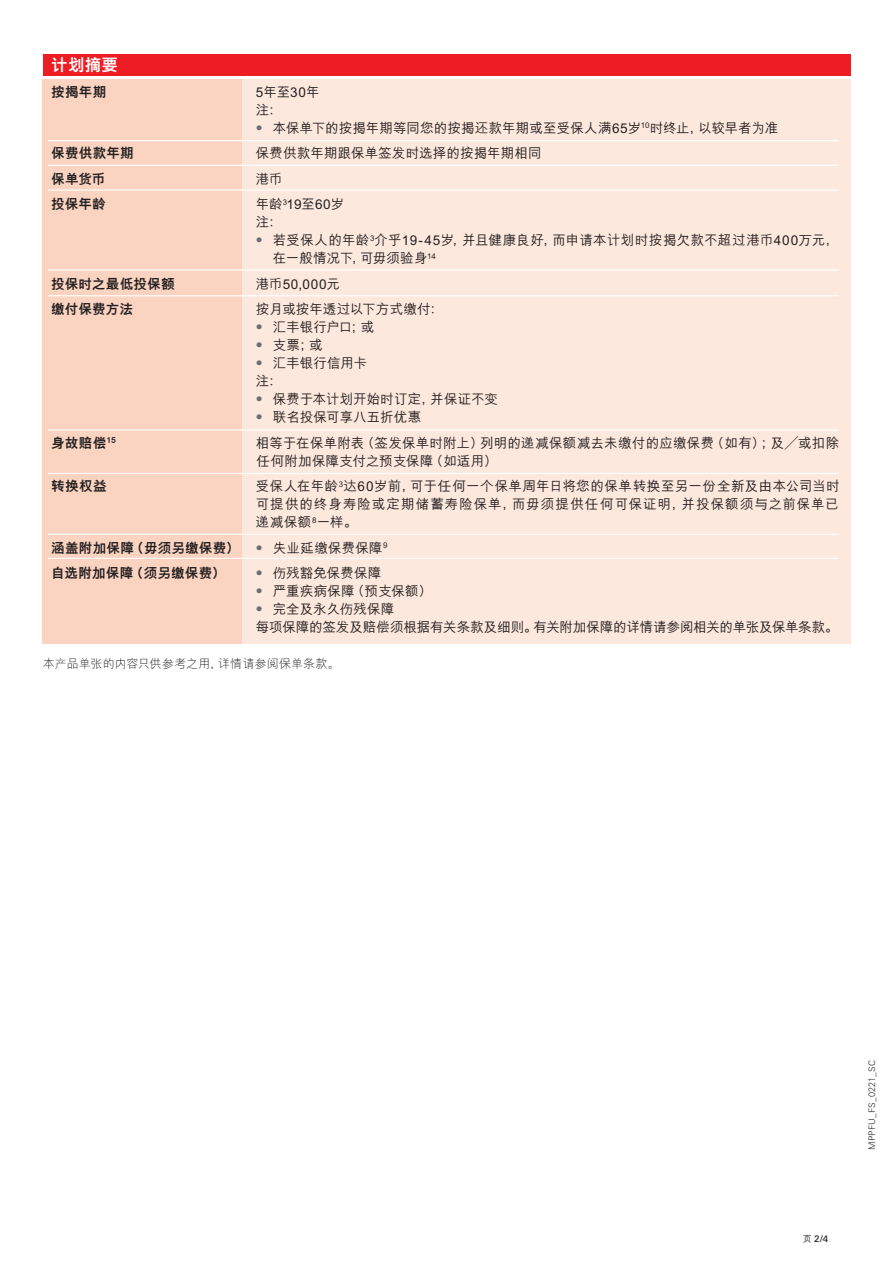
<style>
.page{position:relative;width:893px;height:1263px;background:#fff}
.page>*{position:absolute;margin:0;border:0;box-sizing:border-box;transform-origin:0 0}
.t1{font:800 16.5px "M Hei PR Cfor HSBC";color:#fff}
.t2{font:500 13.5px/18px "M Hei PR Cfor HSBC";letter-spacing:.01em;color:#231f20}
.t3{font:800 13.5px/25.5px "M Hei PR Cfor HSBC";letter-spacing:.02em;color:#231f20}
.t4{font:300 12px "M Hei PR Cfor HSBC";letter-spacing:.01em;color:#231f20}
.t5{font:300 9px "Univers Nextfor HSBC";letter-spacing:.015em;color:#231f20}
.t6{font:500 9px "Univers Nextfor HSBC";color:#231f20}
.s1{font-family:"M Hei H Kfor HSBC";color:#6c6d70}
.s2{font-family:"M Hei H Kfor HSBC"}
.s3{font-family:"M Hei PR Cfor HSBC"}
</style>
<div class="page">
<div style="left:43px;top:54px;width:807px;height:21px;background:#ee1d23"></div>
<div style="left:43px;top:80px;width:208px;height:564px;background:#fad3c1"></div>
<div style="left:242px;top:80px;width:608px;height:564px;background:#fce8dd"></div>
<hr style="left:48px;top:165px;width:791px;height:1px;background:#fff">
<hr style="left:48px;top:189px;width:791px;height:2px;background:#fff">
<hr style="left:48px;top:269px;width:791px;height:1px;background:#fff">
<hr style="left:48px;top:140px;width:791px;height:1px;background:#fff">
<hr style="left:48px;top:295px;width:791px;height:1px;background:#fff">
<hr style="left:48px;top:429px;width:791px;height:1px;background:#fff">
<hr style="left:48px;top:473px;width:791px;height:1px;background:#fff">
<hr style="left:48px;top:558px;width:791px;height:1px;background:#fff">
<hr style="left:48px;top:534px;width:791px;height:1px;background:#fff">
<p class="t1" style="left:51px;top:56px;width:68px">计划摘要</p>
<p class="t3" style="left:51px;top:79px;width:56px">按揭年期</p>
<p class="t3" style="left:51px;top:140px;width:84px">保费供款年期保单货币<br>投保年龄</p>
<p class="t3" style="left:51px;top:271px;width:125px">投保时之最低投保额缴付保费方法</p>
<p class="t3" style="left:51px;top:430px;width:66px">身故赔偿<sup>15</sup></p>
<p class="t3" style="left:51px;top:473px;width:57px">转换权益</p>
<p class="t3" style="left:51px;top:535px;width:190px">涵盖附加保障（毋须另缴保费）自选附加保障（须另缴保费）</p>
<p class="t2" style="left:252px;top:82px;width:527px">5年至30年<br>注：<br><span class="s1">‧</span> 本保单下的按揭年期等同您的按揭还款年期或至受保人满65岁<sup>10</sup>时终止，以较早者为准</p>
<p class="t2" style="left:256px;top:140px;width:287px;line-height:25.5px">保费供款年期跟保单签发时选择的按揭年期相同港币<br>年龄<sup>3</sup>19至60岁</p>
<p class="t2" style="left:256px;top:213px;width:28px">注：</p>
<p class="t2" style="left:252px;top:231px;width:588px"><span class="s1">‧</span> 若受保人的年龄<sup>3</sup>介乎19-45岁，并且健康良好，而申请本计划时按揭欠款不超过港币400万元，</p>
<p class="t2" style="left:273px;top:249px;width:164px">在一般情况下，可毋须验身<sup>14</sup></p>
<p class="t2" style="left:256px;top:271px;width:190px;line-height:25.5px">港币50,000元<br>按月或按年透过以下方式缴付：</p>
<p class="t2" style="left:252px;top:318px;width:247px"><span class="s1">‧</span> 汇丰银行户口；或<br><span class="s1">‧</span> 支票；或<br><span class="s1">‧</span> 汇丰银行信用卡<br>注：<br><span class="s1">‧</span> 保费于本计划开始时订定，并保证不变<span class="s1">‧</span> 联名投保可享八五折优惠</p>
<p class="t2" style="left:256px;top:433px;width:585px">相等于在保单附表（签发保单时附上）列明的递减保额减去未缴付的应缴保费（如有）；及<span class="s2">╱</span>或扣除任何附加保障支付之预支保障（如适用）</p>
<p class="t2" style="left:256px;top:477px;width:585px;text-align:justify">受保人在年龄<sup>3</sup>达60岁前，可于任何一个保单周年日将您的保单转换至另一份全新及由本公司当时可提供的终身寿险或定期储蓄寿险保单，而毋须提供任何可保证明，并投保额须与之前保单已递减保额<sup>8</sup>一样。</p>
<p class="t2" style="left:252px;top:535px;width:137px;line-height:25.5px"><span class="s1">‧</span> 失业延缴保费保障<sup>9 </sup><span class="s1">‧</span> 伤残豁免保费保障</p>
<p class="t2" style="left:252px;top:582px;width:587px"><span class="s1">‧</span> 严重疾病保障（预支保额）<br><span class="s1">‧</span> 完全及永久伤残保障<br>每项保障的签发及赔偿须根据有关条款及细则。有关附加保障的详情请参阅相关的单张及保单条款。</p>
<p class="t4" style="left:43px;top:658px;width:299px">本产品单张的内容只供参考之用，详情请参阅保单条款。</p>
<p class="t6" style="left:803px;top:1232px;width:27px"><span class="s3">页</span> 2/4</p>
<p class="t5" style="left:865px;top:1150px;width:91px;rotate:-90deg">MPPFU_FS_0221_SC</p>
</div>
